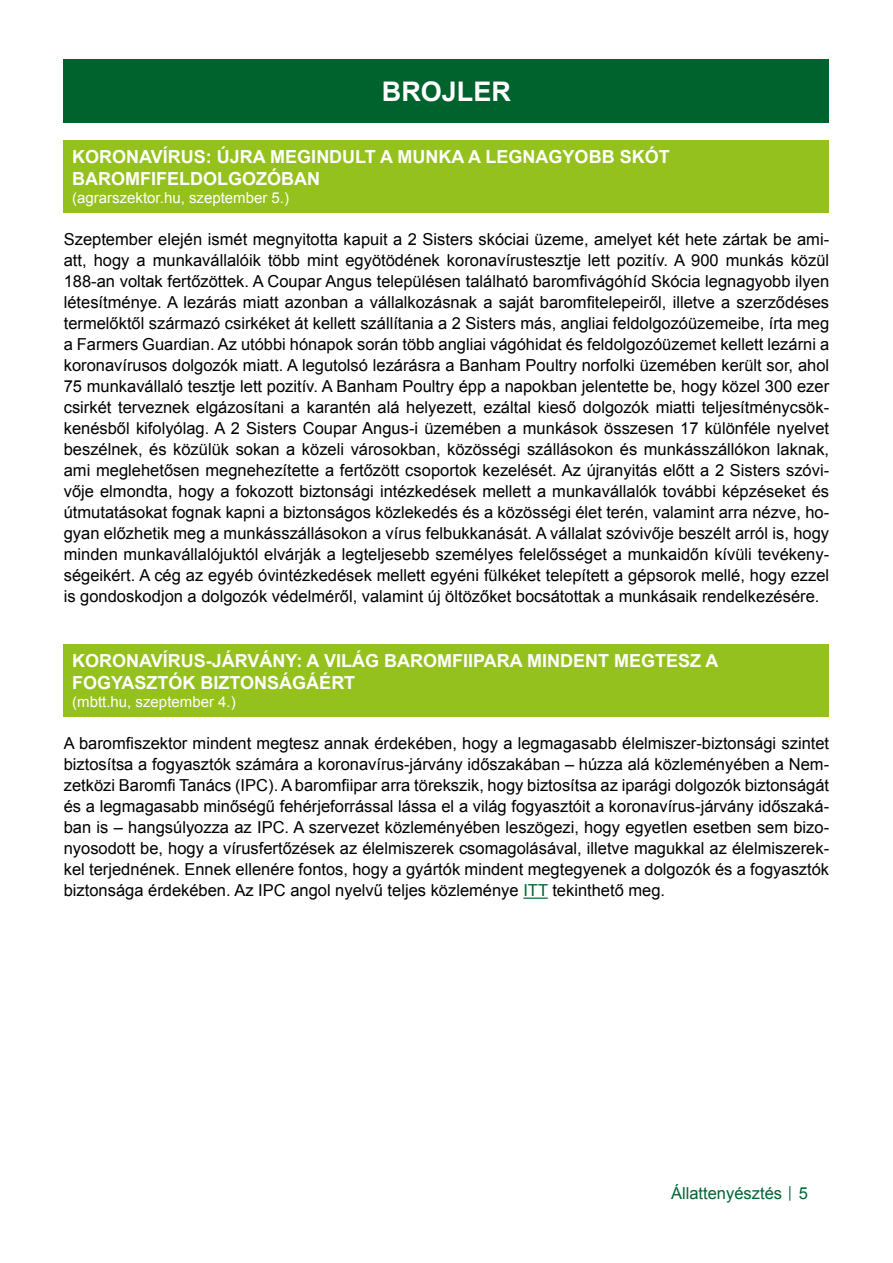
<style>
.page{position:relative;width:893px;height:1263px;background:#fff}
.page>*{position:absolute;margin:0;border:0;box-sizing:border-box;transform-origin:0 0}
.t1{font:700 27px "Arial";color:#fff}
.t2{font:700 18px/21.6px "Arial";color:#fff}
.t3{font:16.5px/21px "Arial";color:#000;text-align:justify}
.t4{font:16.5px "Arial";color:#006533}
.t5{font:15px "Arial";color:#fff}
.s1{color:#00632e}
.s2{font-size:12px}
</style>
<div class="page">
<div style="left:64px;top:60px;width:765px;height:63px;background:#00632e"></div>
<div style="left:64px;top:140px;width:765px;height:73px;background:#95c11f"></div>
<hr style="left:523px;top:897px;width:25px;height:2px;background:#00632e">
<div style="left:64px;top:644px;width:765px;height:73px;background:#95c11f"></div>
<h1 class="t1" style="left:382px;top:74px;width:131px">BROJLER</h1>
<p class="t2" style="left:72px;top:147px;width:599px">KORONAVÍRUS: ÚJRA MEGINDULT A MUNKA A LEGNAGYOBB SKÓT<br>BAROMFIFELDOLGOZÓBAN</p>
<p class="t5" style="left:72px;top:188px;width:218px">(agrarszektor.hu, szeptember 5.)</p>
<p class="t3" style="left:64px;top:229px;width:767px">Szeptember elején ismét megnyitotta kapuit a 2 Sisters skóciai üzeme, amelyet két hete zártak be ami&shy;att, hogy a munkavállalóik több mint egyötödének koronavírustesztje lett pozitív. A 900 munkás közül 188-an voltak fertőzöttek. A Coupar Angus településen található baromfivágóhíd Skócia legnagyobb ilyen létesítménye. A lezárás miatt azonban a vállalkozásnak a saját baromfitelepeiről, illetve a szerződéses termelőktől származó csirkéket át kellett szállítania a 2 Sisters más, angliai feldolgozóüzemeibe, írta meg a Farmers Guardian. Az utóbbi hónapok során több angliai vágóhidat és feldolgozóüzemet kellett lezárni a koronavírusos dolgozók miatt. A legutolsó lezárásra a Banham Poultry norfolki üzemében került sor, ahol 75 munkavállaló tesztje lett pozitív. A Banham Poultry épp a napokban jelentette be, hogy közel 300 ezer csirkét terveznek elgázosítani a karantén alá helyezett, ezáltal kieső dolgozók miatti teljesítménycsök&shy;kenésből kifolyólag. A 2 Sisters Coupar Angus-i üzemében a munkások összesen 17 különféle nyelvet beszélnek, és közülük sokan a közeli városokban, közösségi szállásokon és munkásszállókon laknak, ami meglehetősen megnehezítette a fertőzött csoportok kezelését. Az újranyitás előtt a 2 Sisters szóvi&shy;vője elmondta, hogy a fokozott biztonsági intézkedések mellett a munkavállalók további képzéseket és útmutatásokat fognak kapni a biztonságos közlekedés és a közösségi élet terén, valamint arra nézve, ho&shy;gyan előzhetik meg a munkásszállásokon a vírus felbukkanását. A vállalat szóvivője beszélt arról is, hogy minden munkavállalójuktól elvárják a legteljesebb személyes felelősséget a munkaidőn kívüli tevékeny&shy;ségeikért. A cég az egyéb óvintézkedések mellett egyéni fülkéket telepített a gépsorok mellé, hogy ezzel is gondoskodjon a dolgozók védelméről, valamint új öltözőket bocsátottak a munkásaik rendelkezésére.</p>
<p class="t2" style="left:72px;top:651px;width:648px">KORONAVÍRUS-JÁRVÁNY: A VILÁG BAROMFIIPARA MINDENT MEGTESZ A<br>FOGYASZTÓK BIZTONSÁGÁÉRT</p>
<p class="t5" style="left:72px;top:692px;width:165px">(mbtt.hu, szeptember 4.)</p>
<p class="t3" style="left:64px;top:733px;width:767px">A baromfiszektor mindent megtesz annak érdekében, hogy a legmagasabb élelmiszer-biztonsági szintet biztosítsa a fogyasztók számára a koronavírus-járvány időszakában – húzza alá közleményében a Nem&shy;zetközi Baromfi Tanács (IPC). A baromfiipar arra törekszik, hogy biztosítsa az iparági dolgozók biztonságát és a legmagasabb minőségű fehérjeforrással lássa el a világ fogyasztóit a koronavírus-járvány időszaká&shy;ban is – hangsúlyozza az IPC. A szervezet közleményében leszögezi, hogy egyetlen esetben sem bizo&shy;nyosodott be, hogy a vírusfertőzések az élelmiszerek csomagolásával, illetve magukkal az élelmiszerek&shy;kel terjednének. Ennek ellenére fontos, hogy a gyártók mindent megtegyenek a dolgozók és a fogyasztók biztonsága érdekében. Az IPC angol nyelvű teljes közleménye <span class="s1">ITT</span> tekinthető meg.</p>
<p class="t4" style="left:671px;top:1182px;width:138px">Állattenyésztés <span class="s2">│</span> 5</p>
</div>
